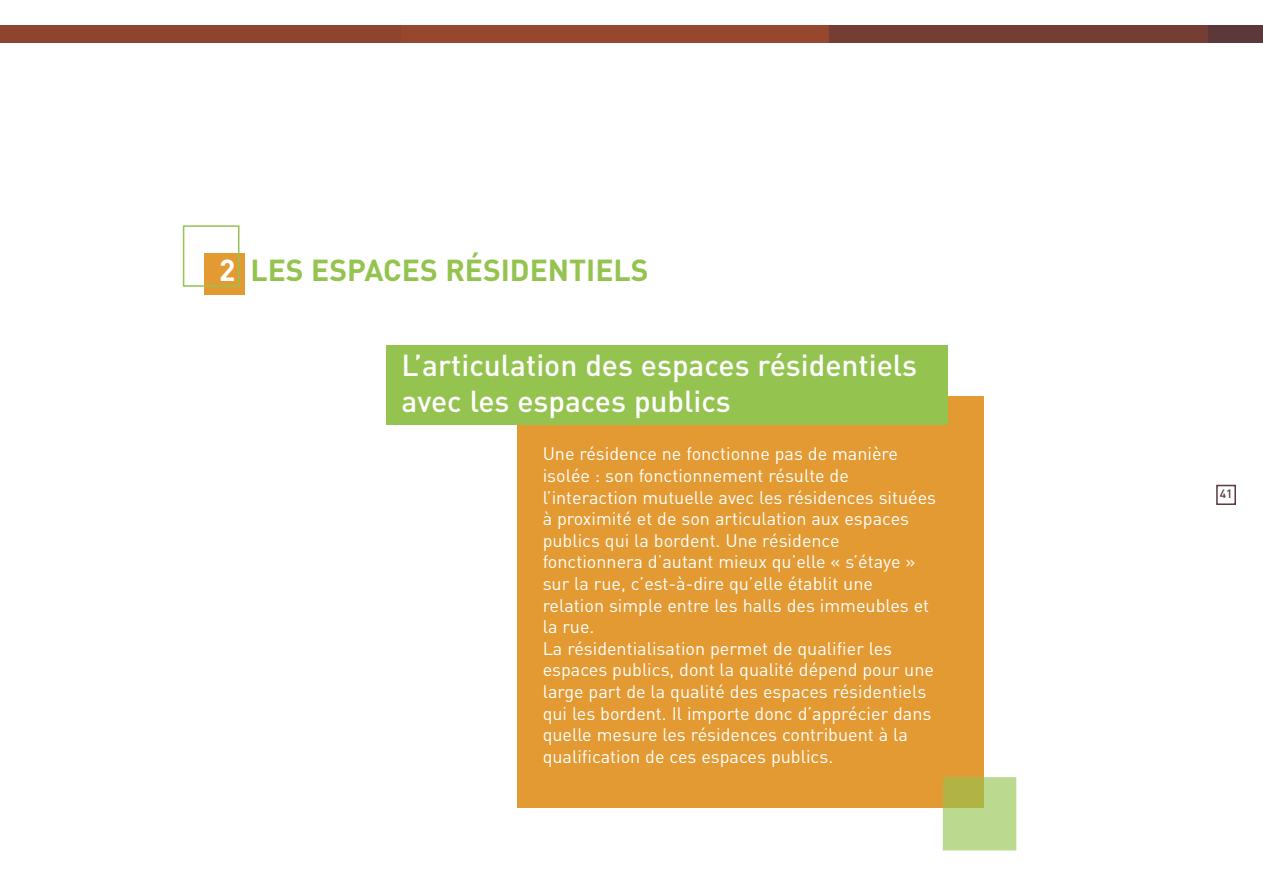
<style>
.page{position:relative;width:1263px;height:893px;background:#fff}
.page>*{position:absolute;margin:0;border:0;box-sizing:border-box;transform-origin:0 0}
.t1{font:500 30px/36px "DIN";color:#fff}
.t2{font:700 30px "DIN";color:#94c34f}
.t3{font:18px/21.6px "DIN";color:#fff}
.t4{font:500 12px "DIN";color:#5c383b}
.s1{color:#fff}
</style>
<div class="page">
<div style="left:0;top:26px;width:1263px;height:17px;background:#5c383b"></div>
<div style="left:0;top:26px;width:401px;height:17px;background:#8e452f"></div>
<div style="left:828px;top:26px;width:380px;height:17px;background:#753e35"></div>
<div style="left:401px;top:26px;width:427px;height:17px;background:#97472d"></div>
<div style="left:1216px;top:485px;width:20px;height:20px;border:2px solid #5c383b"></div>
<div style="left:204px;top:253px;width:41px;height:42px;background:#e39a33"></div>
<div style="left:183px;top:225px;width:56px;height:62px;border:2px solid #94c34f"></div>
<div style="left:517px;top:396px;width:466px;height:412px;background:#e39a33"></div>
<div style="left:943px;top:777px;width:73px;height:73px;background:#bcd990"></div>
<div style="left:943px;top:777px;width:40px;height:31px;background:#b1b445"></div>
<div style="left:386px;top:345px;width:561px;height:80px;background:#94c34f"></div>
<h1 class="t2" style="left:219px;top:253px;width:431px"><span class="s1">2</span> LES ESPACES RÉSIDENTIELS</h1>
<h1 class="t1" style="left:401px;top:347px;width:517px">L’articulation des espaces résidentiels avec les espaces publics</h1>
<p class="t3" style="left:543px;top:443px;width:395px">Une résidence ne fonctionne pas de manière isolée : son fonctionnement résulte de l’interaction mutuelle avec les résidences situées à proximité et de son articulation aux espaces publics qui la bordent. Une résidence fonctionnera d’autant mieux qu’elle « s’étaye » sur la rue, c’est-à-dire qu’elle établit une relation simple entre les halls des immeubles et la rue.<br>La résidentialisation permet de qualifier les espaces publics, dont la qualité dépend pour une large part de la qualité des espaces résidentiels qui les bordent. Il importe donc d’apprécier dans quelle mesure les résidences contribuent à la qualification de ces espaces publics.</p>
<p class="t4" style="left:1220px;top:487px;width:14px">41</p>
</div>
